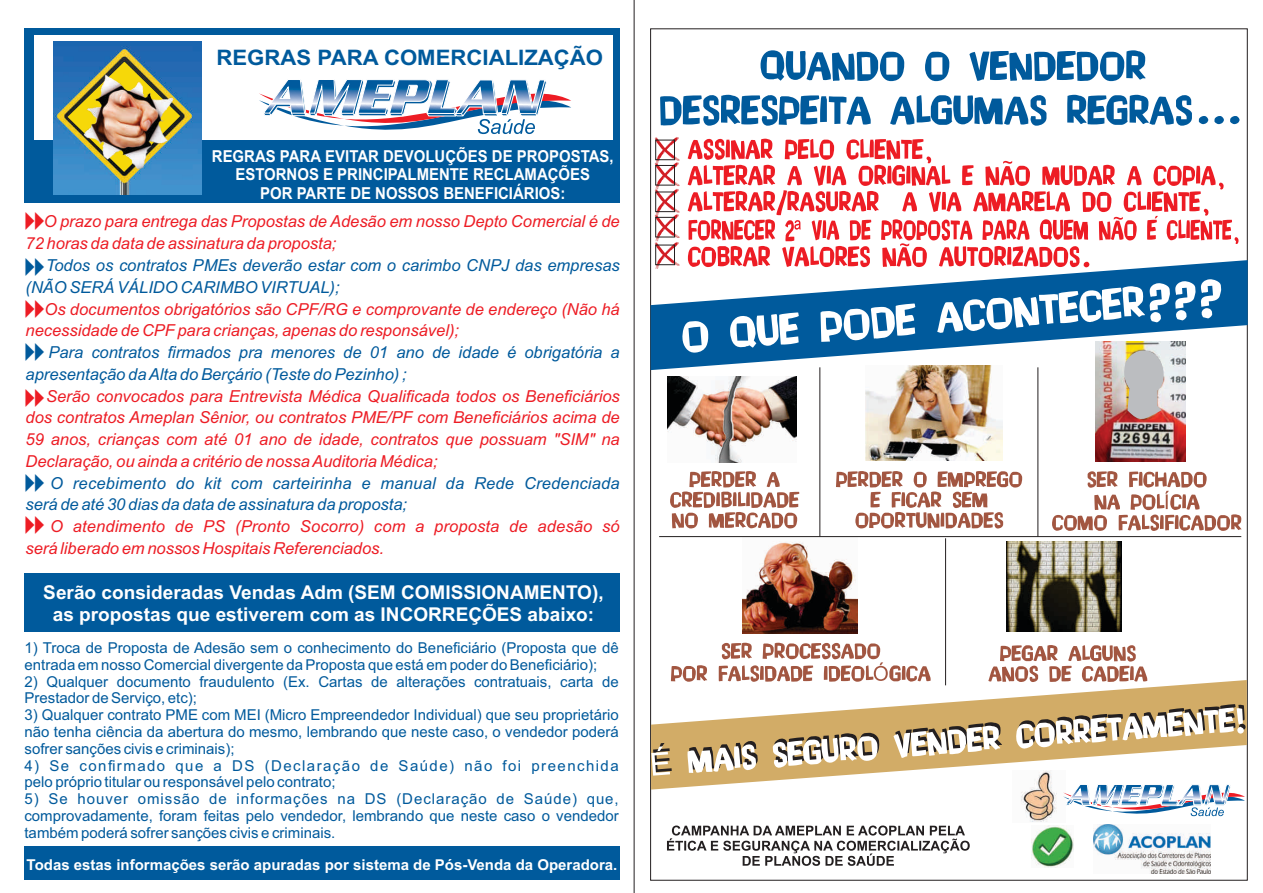
<style>
.page{position:relative;width:1263px;height:893px;background:#fff}
.page>*{position:absolute;margin:0;border:0;box-sizing:border-box;transform-origin:0 0}
.t1{font:700 21.3px "Arial";color:#005a9c;scale:1.04 1}
.t2{font:700 19.05px/21.3px "Arial";color:#fff;text-align:center}
.t3{font:italic 16.5px/21.8px "Arial";color:#ed1c24}
.t4{font:italic 16.5px/21.8px "Arial";color:#005a9c}
.t5{font:700 16.5px/18.5px "Arial";color:#fff;text-align:center;scale:.91 1}
.t6{font:15px/16.8px "Arial";color:#005a9c}
.t7{font:15px/16.8px "Arial";letter-spacing:.095em;color:#005a9c}
.t8{font:700 15px "Arial";color:#fff}
.s1{color:#fff}
</style>
<div class="page">
<div style="left:25px;top:29px;width:595px;height:174px;background:#005a9c"></div>
<div style="left:25px;top:573px;width:595px;height:59px;background:#005a9c"></div>
<div style="left:25px;top:846px;width:595px;height:34px;background:#005a9c"></div>
<div style="left:34px;top:35px;width:578px;height:105px;background:#fff"></div>
<svg style="left:259px;top:79px;width:312px;height:56px"></svg>
<img style="left:54px;top:41px;width:148px;height:154px">
<svg style="left:68px;top:62px;width:112px;height:110px;background:#598184"></svg>
<img style="left:78px;top:72px;width:101px;height:100px">
<hr style="left:634px;top:0;width:1px;height:893px;background:#231f20">
<svg style="left:650px;top:28px;width:597px;height:852px"></svg>
<img style="left:1093px;top:866px;width:117px;height:7px">
<svg style="left:651px;top:260px;width:597px;height:110px"></svg>
<svg style="left:651px;top:680px;width:596px;height:110px"></svg>
<svg style="left:760px;top:50px;width:385px;height:31px"></svg>
<svg style="left:660px;top:95px;width:211px;height:31px"></svg>
<svg style="left:890px;top:95px;width:349px;height:31px"></svg>
<img style="left:1006px;top:542px;width:116px;height:89px">
<img style="left:668px;top:376px;width:128px;height:86px">
<img style="left:866px;top:423px;width:136px;height:37px">
<img style="left:742px;top:538px;width:115px;height:95px">
<img style="left:1096px;top:423px;width:89px;height:39px">
<img style="left:682px;top:279px;width:539px;height:144px">
<svg style="left:1052px;top:471px;width:189px;height:60px"></svg>
<svg style="left:670px;top:471px;width:129px;height:57px"></svg>
<svg style="left:671px;top:643px;width:260px;height:39px"></svg>
<svg style="left:988px;top:645px;width:159px;height:37px"></svg>
<svg style="left:836px;top:471px;width:186px;height:57px"></svg>
<hr style="left:659px;top:536px;width:582px;height:1px;background:#231f20">
<hr style="left:820px;top:367px;width:1px;height:170px;background:#231f20">
<hr style="left:1038px;top:367px;width:1px;height:170px;background:#231f20">
<hr style="left:945px;top:538px;width:1px;height:147px;background:#231f20">
<img style="left:1031px;top:866px;width:42px;height:1px">
<svg style="left:655px;top:137px;width:25px;height:132px"></svg>
<div style="left:655px;top:245px;width:20px;height:20px;border:1px solid #231f20"></div>
<svg style="left:688px;top:139px;width:550px;height:128px"></svg>
<svg style="left:651px;top:704px;width:594px;height:162px"></svg>
<h1 class="t1" style="left:217px;top:50px;width:373px">REGRAS PARA COMERCIALIZAÇÃO</h1>
<p class="t5" style="left:212px;top:148px;width:443px">REGRAS PARA EVITAR DEVOLUÇÕES DE PROPOSTAS,<br>ESTORNOS E PRINCIPALMENTE RECLAMAÇÕES<br>POR PARTE DE NOSSOS BENEFICIÁRIOS:</p>
<p class="t3" style="left:26px;top:212px;width:596px"><span class="s1">1)</span> O prazo para entrega das Propostas de Adesão em nosso Depto Comercial é de<br>72 horas da data de assinatura da proposta;</p>
<p class="t4" style="left:26px;top:256px;width:596px"><span class="s1">2)</span> Todos os contratos PMEs deverão estar com o carimbo CNPJ das empresas (NÃO SERÁ VÁLIDO CARIMBO VIRTUAL);</p>
<p class="t3" style="left:26px;top:299px;width:596px"><span class="s1">3)</span> Os documentos obrigatórios são CPF/RG e comprovante de endereço (Não há necessidade de CPFpara crianças, apenas do responsável);</p>
<p class="t4" style="left:26px;top:343px;width:596px"><span class="s1">4)</span> Para contratos firmados pra menores de 01 ano de idade é obrigatória a apresentação da Alta do Berçário (Teste do Pezinho) ;</p>
<p class="t3" style="left:25px;top:386px;width:596px;text-align:justify"><span class="s1">5)</span> Serão convocados para Entrevista Médica Qualificada todos os Beneficiários dos contratos Ameplan Sênior, ou contratos PME/PF com Beneficiários acima de 59 anos, crianças com até 01 ano de idade, contratos que possuam "SIM" na Declaração, ou ainda a critério de nossa Auditoria Médica;</p>
<p class="t4" style="left:25px;top:473px;width:596px"><span class="s1">6)</span> O recebimento do kit com carteirinha e manual da Rede Credenciada será de até 30 dias da data de assinatura da proposta;</p>
<p class="t3" style="left:25px;top:517px;width:596px"><span class="s1">7)</span> O atendimento de PS (Pronto Socorro) com a proposta de adesão só será liberado em nossos Hospitais Referenciados.</p>
<p class="t2" style="left:43px;top:584px;width:562px">Serão consideradas Vendas Adm (SEM COMISSIONAMENTO), as propostas que estiverem com as INCORREÇÕES abaixo:</p>
<p class="t6" style="left:25px;top:641px;width:596px">1) Troca de Proposta de Adesão sem o conhecimento do Beneficiário (Proposta que dê entrada em nosso Comercial divergente da Proposta que está em poder do Beneficiário);</p>
<p class="t6" style="left:25px;top:674px;width:596px">2) Qualquer documento fraudulento (Ex. Cartas de alterações contratuais, carta de<br>Prestador de Serviço, etc);</p>
<p class="t6" style="left:25px;top:708px;width:596px;text-align:justify">3) Qualquer contrato PME com MEI (Micro Empreendedor Individual) que seu proprietário não tenha ciência da abertura do mesmo, lembrando que neste caso, o vendedor poderá sofrer sanções civis e criminais);</p>
<p class="t7" style="left:25px;top:758px;width:596px">4) Se confirmado que a DS (Declaração de Saúde) não foi preenchida pelo próprio titular ou responsável pelo contrato;</p>
<p class="t6" style="left:24px;top:792px;width:596px;text-align:justify">5) Se houver omissão de informações na DS (Declaração de Saúde) que, comprovadamente, foram feitas pelo vendedor, lembrando que neste caso o vendedor também poderá sofrer sanções civis e criminais.</p>
<p class="t8" style="left:27px;top:859px;width:592px">Todas estas informações serão apuradas por sistema de Pós-Venda da Operadora.</p>
</div>
